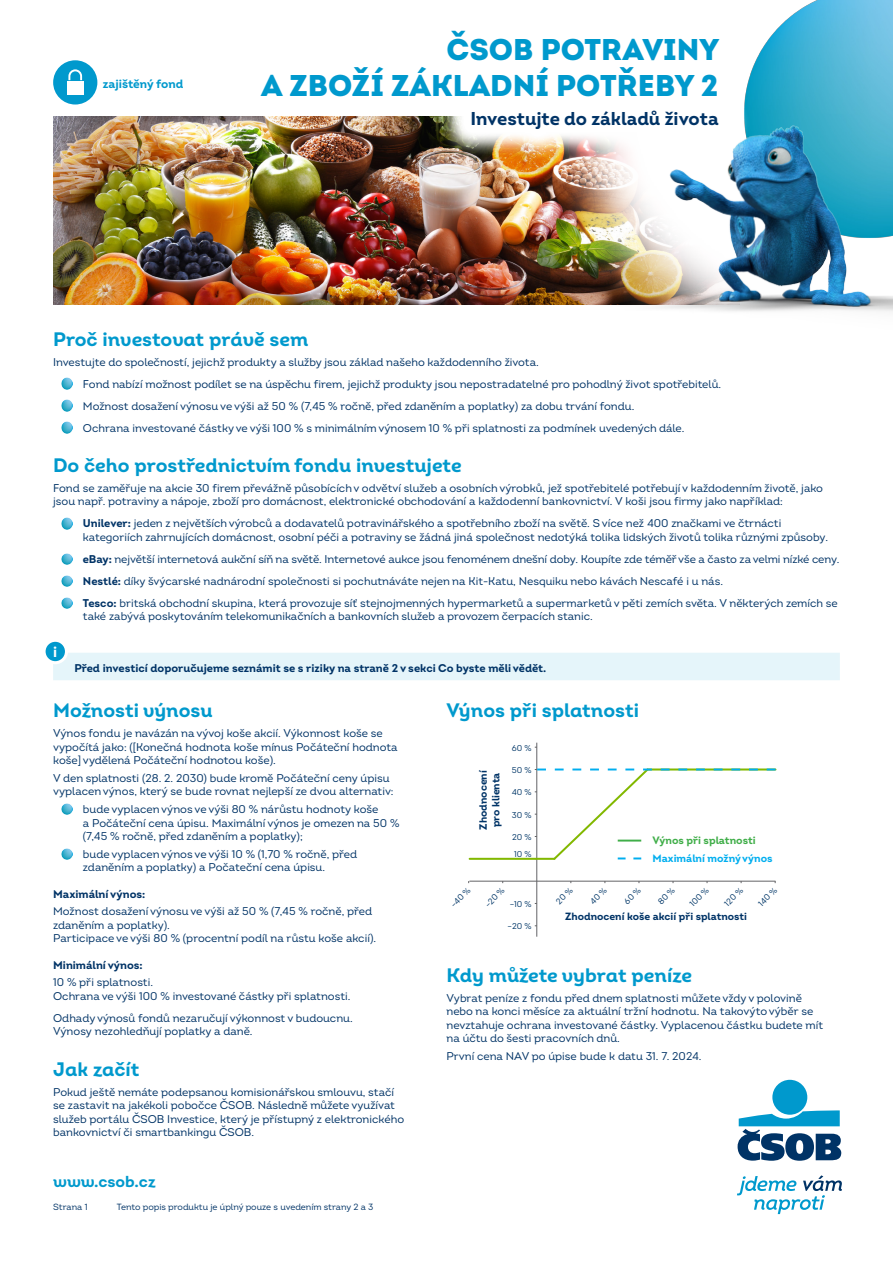
<style>
.page{position:relative;width:893px;height:1263px;background:#fff}
.page>*{position:absolute;margin:0;border:0;box-sizing:border-box;transform-origin:0 0}
.HL{font:30px "Intro Black Alt";color:#0099cd}
.nadpis{font:19.5px "Intro Bold Alt";color:#0099cd}
.t1{font:700 18.6px "Intro";color:#036}
.normal_text{font:15.9px "Intro Bold Alt";color:#0099cd}
.normal_text-2{font:700 15px "Intro";color:#fff}
.t2{font:700 12px "Intro";color:#0099cd}
.normal_text-3{font:11.25px/13.5px "Intro";color:#036}
.normal_odrazky{font:11.25px/13.5px "Intro";color:#036}
.normal_text-4{font:700 11.25px "Intro";color:#036}
.t3{font:700 10.65px/17.9px "Intro";color:#00aeef}
.t4{font:700 10.5px/12.6px "Intro";color:#036}
.normal_text-5{font:9px "Intro";color:#036}
.t5{font:8.4px "Intro";color:#003667}
.s1{font-weight:700}
.s2{color:#40ae49}
</style>
<div class="page">
<svg style="left:737px;top:1175px;width:105px;height:39px"></svg>
<div style="left:772px;top:1080px;width:35px;height:35px;background:#0099cd;border-radius:50%"></div>
<svg style="left:738px;top:1110px;width:103px;height:51px"></svg>
<img style="left:53px;top:116px;width:484px;height:188px">
<img style="left:755px;top:0;width:138px;height:61px">
<img style="left:577px;top:61px;width:316px;height:251px">
<svg style="left:62px;top:378px;width:11px;height:11px"></svg>
<svg style="left:62px;top:400px;width:11px;height:11px"></svg>
<svg style="left:62px;top:422px;width:11px;height:11px"></svg>
<svg style="left:62px;top:518px;width:11px;height:11px"></svg>
<svg style="left:62px;top:553px;width:11px;height:11px"></svg>
<svg style="left:62px;top:575px;width:11px;height:11px"></svg>
<svg style="left:62px;top:597px;width:11px;height:11px"></svg>
<div style="left:53px;top:653px;width:787px;height:27px;background:#e5f5fa"></div>
<svg style="left:62px;top:803px;width:11px;height:12px"></svg>
<svg style="left:62px;top:848px;width:11px;height:11px"></svg>
<hr style="left:469px;top:881px;width:306px;height:1px;background:#636366">
<hr style="left:536px;top:743px;width:1px;height:194px;background:#636366">
<hr style="left:470px;top:858px;width:84px;height:2px;background:#82b800">
<svg style="left:535px;top:767px;width:240px;height:95px"></svg>
<div style="left:44px;top:640px;width:22px;height:23px;background:#0099cd;border-radius:50%"></div>
<div style="left:43px;top:639px;width:25px;height:25px;border:3px solid #fff;border-radius:50%"></div>
<img style="left:440px;top:79px;width:310px;height:82px">
<svg style="left:461px;top:88px;width:272px;height:74px"></svg>
<div style="left:53px;top:60px;width:44px;height:45px;background:#0099cd;border-radius:50%"></div>
<div style="left:67px;top:81px;width:17px;height:14px;background:#fff"></div>
<svg style="left:68px;top:69px;width:15px;height:12px"></svg>
<svg style="left:556px;top:881px;width:17px;height:3px"></svg>
<svg style="left:589px;top:881px;width:18px;height:3px"></svg>
<svg style="left:624px;top:881px;width:17px;height:3px"></svg>
<svg style="left:658px;top:881px;width:17px;height:3px"></svg>
<p class="t2" style="left:103px;top:76px;width:82px">zajištěný fond</p>
<p class="HL" style="left:446px;top:31px;width:274px">ČSOB POTRAVINY</p>
<p class="HL" style="left:261px;top:67px;width:459px">A ZBOŽÍ ZÁKLADNÍ POTŘEBY 2</p>
<p class="t1" style="left:470px;top:107px;width:250px">Investujte do základů života</p>
<p class="nadpis" style="left:53px;top:327px;width:257px">Proč investovat právě sem</p>
<p class="normal_text-3" style="left:53px;top:355px;width:487px">Investujte do společností, jejichž produkty a služby jsou základ našeho každodenního života.</p>
<p class="normal_odrazky" style="left:83px;top:377px;width:640px">Fond nabízí možnost podílet se na úspěchu firem, jejichž produkty jsou nepostradatelné pro pohodlný život spotřebitelů.</p>
<p class="normal_odrazky" style="left:83px;top:399px;width:553px">Možnost dosažení výnosu ve výši až 50 % (7,45 % ročně, před zdaněním a poplatky) za dobu trvání fondu.</p>
<p class="normal_odrazky" style="left:83px;top:421px;width:603px">Ochrana investované částky ve výši 100 % s minimálním výnosem 10 % při splatnosti za podmínek uvedených dále.</p>
<p class="nadpis" style="left:53px;top:453px;width:410px">Do čeho prostřednictvím fondu investujete</p>
<p class="normal_text-3" style="left:53px;top:481px;width:771px">Fond se zaměřuje na akcie 30 firem převážně působících v odvětví služeb a osobních výrobků, jež spotřebitelé potřebují v každodenním životě, jako jsou např. potraviny a nápoje, zboží pro domácnost, elektronické obchodování a každodenní bankovnictví. V koši jsou firmy jako například:</p>
<p class="normal_odrazky" style="left:83px;top:517px;width:747px"><span class="s1">Unilever:</span> jeden z největších výrobců a dodavatelů potravinářského a spotřebního zboží na světě. S více než 400 značkami ve čtrnácti kategoriích zahrnujících domácnost, osobní péči a potraviny se žádná jiná společnost nedotýká tolika lidských životů tolika různými způsoby.</p>
<p class="normal_odrazky" style="left:83px;top:552px;width:758px"><span class="s1">eBay:</span> největší internetová aukční síň na světě. Internetové aukce jsou fenoménem dnešní doby. Koupíte zde téměř vše a často za velmi nízké ceny.</p>
<p class="normal_odrazky" style="left:83px;top:574px;width:642px"><span class="s1">Nestlé:</span> díky švýcarské nadnárodní společnosti si pochutnáváte nejen na Kit-Katu, Nesquiku nebo kávách Nescafé i u nás.</p>
<p class="normal_odrazky" style="left:83px;top:596px;width:756px"><span class="s1">Tesco:</span> britská obchodní skupina, která provozuje síť stejnojmenných hypermarketů a supermarketů v pěti zemích světa. V některých zemích se také zabývá poskytováním telekomunikačních a bankovních služeb a provozem čerpacích stanic.</p>
<p class="normal_text-2" style="left:53px;top:642px;width:6px">i</p>
<p class="normal_text-4" style="left:74px;top:661px;width:473px">Před investicí doporučujeme seznámit se s riziky na straně 2 v sekci Co byste měli vědět.</p>
<p class="nadpis" style="left:53px;top:698px;width:161px">Možnosti výnosu</p>
<p class="normal_text-3" style="left:53px;top:726px;width:346px">Výnos fondu je navázán na vývoj koše akcií. Výkonnost koše se vypočítá jako: ([Konečná hodnota koše mínus Počáteční hodnota koše] vydělená Počáteční hodnotou koše).</p>
<p class="normal_text-3" style="left:53px;top:771px;width:342px">V den splatnosti (28. 2. 2030) bude kromě Počáteční ceny úpisu vyplacen výnos, který se bude rovnat nejlepší ze dvou alternativ:</p>
<p class="normal_odrazky" style="left:83px;top:802px;width:318px">bude vyplacen výnos ve výši 80 % nárůstu hodnoty koše<br>a Počáteční cena úpisu. Maximální výnos je omezen na 50 % (7,45 % ročně, před zdaněním a poplatky);</p>
<p class="normal_odrazky" style="left:83px;top:847px;width:276px">bude vyplacen výnos ve výši 10 % (1,70 % ročně, před zdaněním a poplatky) a Počateční cena úpisu.</p>
<p class="normal_text-4" style="left:53px;top:886px;width:94px">Maximální výnos:</p>
<p class="normal_text-3" style="left:53px;top:905px;width:320px">Možnost dosažení výnosu ve výši až 50 % (7,45 % ročně, před zdaněním a poplatky).</p>
<p class="normal_text-3" style="left:53px;top:932px;width:324px">Participace ve výši 80 % (procentní podíl na růstu koše akcií).</p>
<p class="normal_text-4" style="left:53px;top:957px;width:91px">Minimální výnos:</p>
<p class="normal_text-3" style="left:53px;top:976px;width:101px">10 % při splatnosti.</p>
<p class="normal_text-3" style="left:53px;top:989px;width:299px">Ochrana ve výši 100 % investované částky při splatnosti.</p>
<p class="normal_text-3" style="left:53px;top:1011px;width:301px">Odhady výnosů fondů nezaručují výkonnost v budoucnu.<br>Výnosy nezohledňují poplatky a daně.</p>
<p class="nadpis" style="left:53px;top:1057px;width:88px">Jak začít</p>
<p class="normal_text-3" style="left:53px;top:1085px;width:352px">Pokud ještě nemáte podepsanou komisionářskou smlouvu, stačí se zastavit na jakékoli pobočce ČSOB. Následně můžete využívat služeb portálu ČSOB Investice, který je přístupný z elektronického bankovnictví či smartbankingu ČSOB.</p>
<p class="nadpis" style="left:446px;top:698px;width:194px">Výnos při splatnosti</p>
<p class="t5" style="left:512px;top:743px;width:21px">60 %</p>
<p class="t5" style="left:512px;top:765px;width:21px">50 %</p>
<p class="t4" style="left:477px;top:830px;width:61px;rotate:-90deg">Zhodnocení pro klienta</p>
<p class="t5" style="left:512px;top:787px;width:21px">40 %</p>
<p class="t5" style="left:512px;top:810px;width:21px">30 %</p>
<p class="t5" style="left:512px;top:832px;width:21px">20 %</p>
<p class="t3" style="left:652px;top:831px;width:122px"><span class="s2">Výnos při splatnosti<br></span>Maximální možný výnos</p>
<p class="t5" style="left:514px;top:848px;width:19px">10 %</p>
<p class="t5" style="left:448px;top:902px;width:26px;rotate:-45deg">–40 %</p>
<p class="t5" style="left:483px;top:902px;width:25px;rotate:-45deg">–20 %</p>
<p class="t5" style="left:688px;top:901px;width:25px;rotate:-45deg">100 %</p>
<p class="t5" style="left:722px;top:901px;width:24px;rotate:-45deg">120 %</p>
<p class="t5" style="left:756px;top:901px;width:24px;rotate:-45deg">140 %</p>
<p class="t5" style="left:510px;top:899px;width:23px">–10 %</p>
<p class="t5" style="left:508px;top:921px;width:25px">–20 %</p>
<p class="t4" style="left:565px;top:910px;width:183px">Zhodnocení koše akcií při splatnosti</p>
<p class="nadpis" style="left:446px;top:963px;width:247px">Kdy můžete vybrat peníze</p>
<p class="normal_text-3" style="left:446px;top:991px;width:378px">Vybrat peníze z fondu před dnem splatnosti můžete vždy v polovině nebo na konci měsíce za aktuální tržní hodnotu. Na takovýto výběr se nevztahuje ochrana investované částky. Vyplacenou částku budete mít na účtu do šesti pracovních dnů.</p>
<p class="normal_text-3" style="left:446px;top:1049px;width:257px">První cena NAV po úpise bude k datu 31. 7. 2024.</p>
<p class="normal_text" style="left:53px;top:1171px;width:104px">www.csob.cz</p>
<p class="normal_text-5" style="left:53px;top:1201px;width:36px">Strana 1</p>
<p class="normal_text-5" style="left:117px;top:1201px;width:258px">Tento popis produktu je úplný pouze s uvedením strany 2 a 3</p>
</div>
